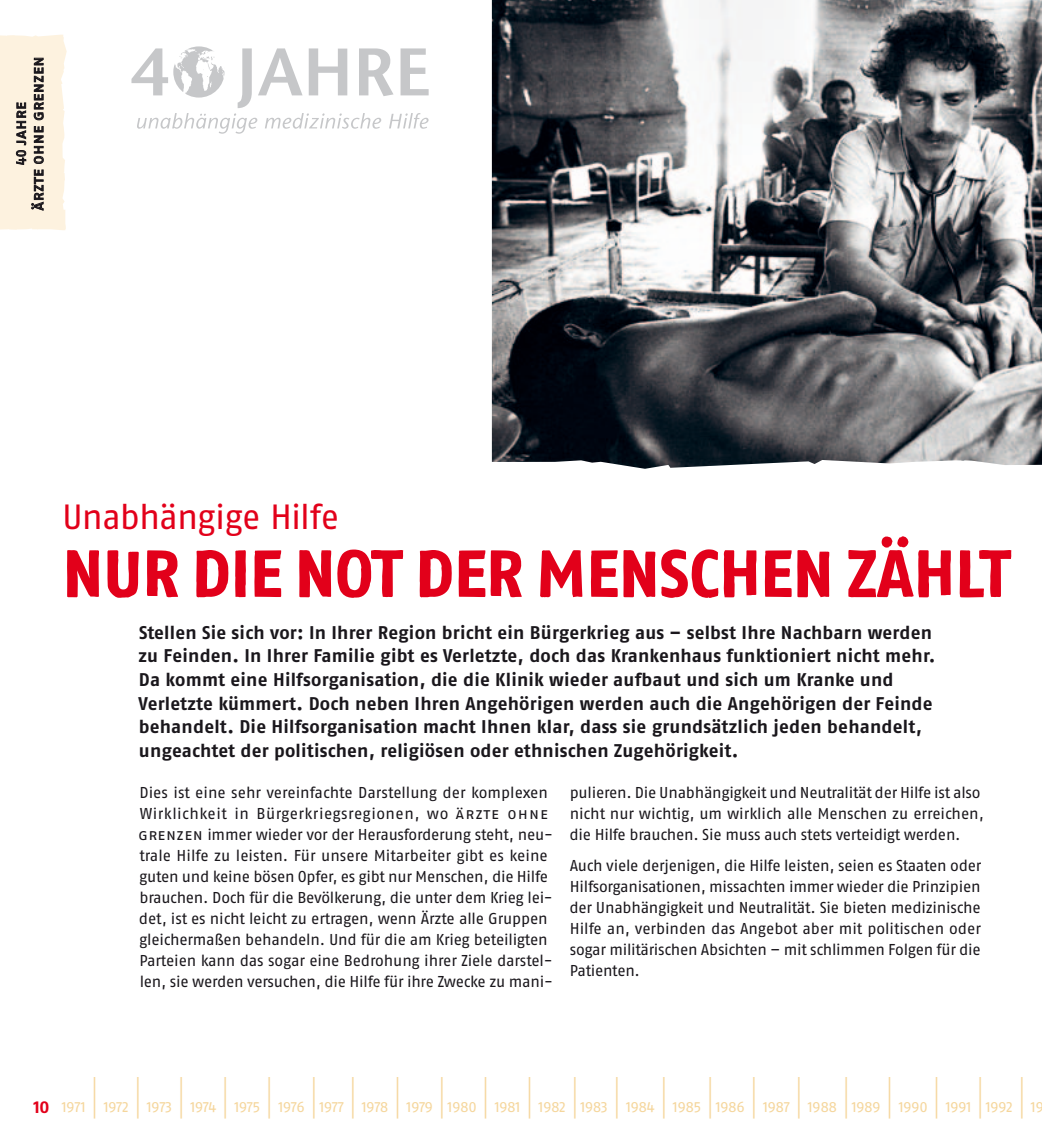
<style>
.page{position:relative;width:1042px;height:1141px;background:#fff}
.page>*{position:absolute;margin:0;border:0;box-sizing:border-box;transform-origin:0 0}
.t1{font:66.5px "Fago Rough Bold Lf";color:#e2001a}
.t2{font:59.5px "Fago OT";color:#f5d69c;scale:.25 1}
.t3{font:35px "Fago OT";letter-spacing:-.03em;color:#e2001a}
.t4{font:700 18.38px/23.6px "Fago OT";letter-spacing:.01em;color:#1a171c}
.t5{font:700 17.5px "Fago OT";color:#e2001a}
.t6{font:15.75px/21px "Fago OT";letter-spacing:-.015em;color:#1a171c}
.t7{font:15.75px/17.5px "Fago OT";letter-spacing:.03em;color:#1a171c;text-align:center}
.t8{font:14.88px "Fago OT";letter-spacing:-.03em;color:#f5d69c}
.s1{font-size:13.83px}
</style>
<div class="page">
<img style="left:492px;top:0;width:550px;height:469px">
<svg style="left:131px;top:48px;width:298px;height:86px"></svg>
<svg style="left:173px;top:46px;width:51px;height:52px"></svg>
<img style="left:172px;top:50px;width:56px;height:48px">
<svg style="left:0;top:34px;width:67px;height:196px;background:#ebe1d1"></svg>
<p class="t7" style="left:14px;top:211px;width:156px;rotate:-90deg"><span class="s1">40</span> jahre<br>ärzte ohne grenzen</p>
<h3 class="t3" style="left:62px;top:504px;width:278px">Unabhängige Hilfe</h3>
<h1 class="t1" style="left:63px;top:535px;width:950px">NUR DIE NOT DER MENSCHEN ZÄHLT</h1>
<p class="t4" style="left:139px;top:623px;width:798px">Stellen Sie sich vor: In Ihrer Region bricht ein Bürgerkrieg aus – selbst Ihre Nachbarn werden zu Feinden. In Ihrer Familie gibt es Verletzte, doch das Krankenhaus funktioniert nicht mehr.<br>Da kommt eine Hilfsorganisation, die die Klinik wieder aufbaut und sich um Kranke und Verletzte kümmert. Doch neben Ihren Angehörigen werden auch die Angehörigen der Feinde behandelt. Die Hilfsorganisation macht Ihnen klar, dass sie grundsätzlich jeden behandelt, ungeachtet der politischen, religiösen oder ethnischen Zugehörigkeit.</p>
<p class="t6" style="left:138px;top:784px;width:416px">Dies ist eine sehr vereinfachte Darstellung der komplexen Wirklichkeit in Bürgerkriegsregionen, wo ärzte ohne grenzen immer wieder vor der Herausforderung steht, neu&shy;trale Hilfe zu leisten. Für unsere Mitarbeiter gibt es keine guten und keine bösen Opfer, es gibt nur Menschen, die Hilfe brauchen. Doch für die Bevölkerung, die unter dem Krieg lei&shy;det, ist es nicht leicht zu ertragen, wenn Ärzte alle Gruppen gleichermaßen behandeln. Und für die am Krieg beteiligten Parteien kann das sogar eine Bedrohung ihrer Ziele darstel&shy;len, sie werden versuchen, die Hilfe für ihre Zwecke zu mani-</p>
<p class="t6" style="left:569px;top:784px;width:416px">pulieren. Die Unabhängigkeit und Neutralität der Hilfe ist also nicht nur wichtig, um wirklich alle Menschen zu erreichen, die Hilfe brauchen. Sie muss auch stets verteidigt werden.</p>
<p class="t6" style="left:569px;top:858px;width:413px;text-align:justify">Auch viele derjenigen, die Hilfe leisten, seien es Staaten oder Hilfsorganisationen, missachten immer wieder die Prinzipien der Unabhängigkeit und Neutralität. Sie bieten medizinische Hilfe an, verbinden das Angebot aber mit politischen oder sogar militärischen Absichten – mit schlimmen Folgen für die Patienten.</p>
<p class="t5" style="left:33px;top:1101px;width:18px">10</p>
<p class="t8" style="left:62px;top:1101px;width:25px">1971</p>
<h2 class="t2" style="left:92px;top:1070px;width:19px">|</h2>
<p class="t8" style="left:104px;top:1101px;width:27px">1972</p>
<h2 class="t2" style="left:136px;top:1070px;width:19px">|</h2>
<p class="t8" style="left:147px;top:1101px;width:27px">1973</p>
<h2 class="t2" style="left:179px;top:1070px;width:19px">|</h2>
<p class="t8" style="left:190px;top:1101px;width:28px">1974</p>
<h2 class="t2" style="left:223px;top:1070px;width:19px">|</h2>
<p class="t8" style="left:234px;top:1101px;width:27px">1975</p>
<h2 class="t2" style="left:267px;top:1070px;width:19px">|</h2>
<p class="t8" style="left:278px;top:1101px;width:28px">1976</p>
<h2 class="t2" style="left:312px;top:1070px;width:19px">|</h2>
<p class="t8" style="left:319px;top:1101px;width:26px">1977</p>
<h2 class="t2" style="left:351px;top:1070px;width:19px">|</h2>
<p class="t8" style="left:362px;top:1101px;width:28px">1978</p>
<h2 class="t2" style="left:395px;top:1070px;width:19px">|</h2>
<p class="t8" style="left:407px;top:1101px;width:28px">1979</p>
<h2 class="t2" style="left:440px;top:1070px;width:19px">|</h2>
<p class="t8" style="left:447px;top:1101px;width:31px">1980</p>
<h2 class="t2" style="left:483px;top:1070px;width:19px">|</h2>
<p class="t8" style="left:495px;top:1101px;width:27px">1981</p>
<h2 class="t2" style="left:527px;top:1070px;width:19px">|</h2>
<p class="t8" style="left:538px;top:1101px;width:29px">1982</p>
<h2 class="t2" style="left:573px;top:1070px;width:19px">|</h2>
<p class="t8" style="left:580px;top:1101px;width:29px">1983</p>
<h2 class="t2" style="left:615px;top:1070px;width:19px">|</h2>
<p class="t8" style="left:626px;top:1101px;width:30px">1984</p>
<h2 class="t2" style="left:662px;top:1070px;width:19px">|</h2>
<p class="t8" style="left:673px;top:1101px;width:30px">1985</p>
<h2 class="t2" style="left:708px;top:1070px;width:19px">|</h2>
<p class="t8" style="left:716px;top:1101px;width:31px">1986</p>
<h2 class="t2" style="left:752px;top:1070px;width:19px">|</h2>
<p class="t8" style="left:763px;top:1101px;width:28px">1987</p>
<h2 class="t2" style="left:797px;top:1070px;width:19px">|</h2>
<p class="t8" style="left:808px;top:1101px;width:31px">1988</p>
<h2 class="t2" style="left:844px;top:1070px;width:19px">|</h2>
<p class="t8" style="left:851px;top:1101px;width:31px">1989</p>
<h2 class="t2" style="left:887px;top:1070px;width:19px">|</h2>
<p class="t8" style="left:899px;top:1101px;width:30px">1990</p>
<h2 class="t2" style="left:934px;top:1070px;width:19px">|</h2>
<p class="t8" style="left:946px;top:1101px;width:27px">1991</p>
<h2 class="t2" style="left:978px;top:1070px;width:19px">|</h2>
<p class="t8" style="left:986px;top:1101px;width:29px">1992</p>
<h2 class="t2" style="left:1020px;top:1070px;width:19px">|</h2>
<p class="t8" style="left:1031px;top:1101px;width:14px">19</p>
</div>
